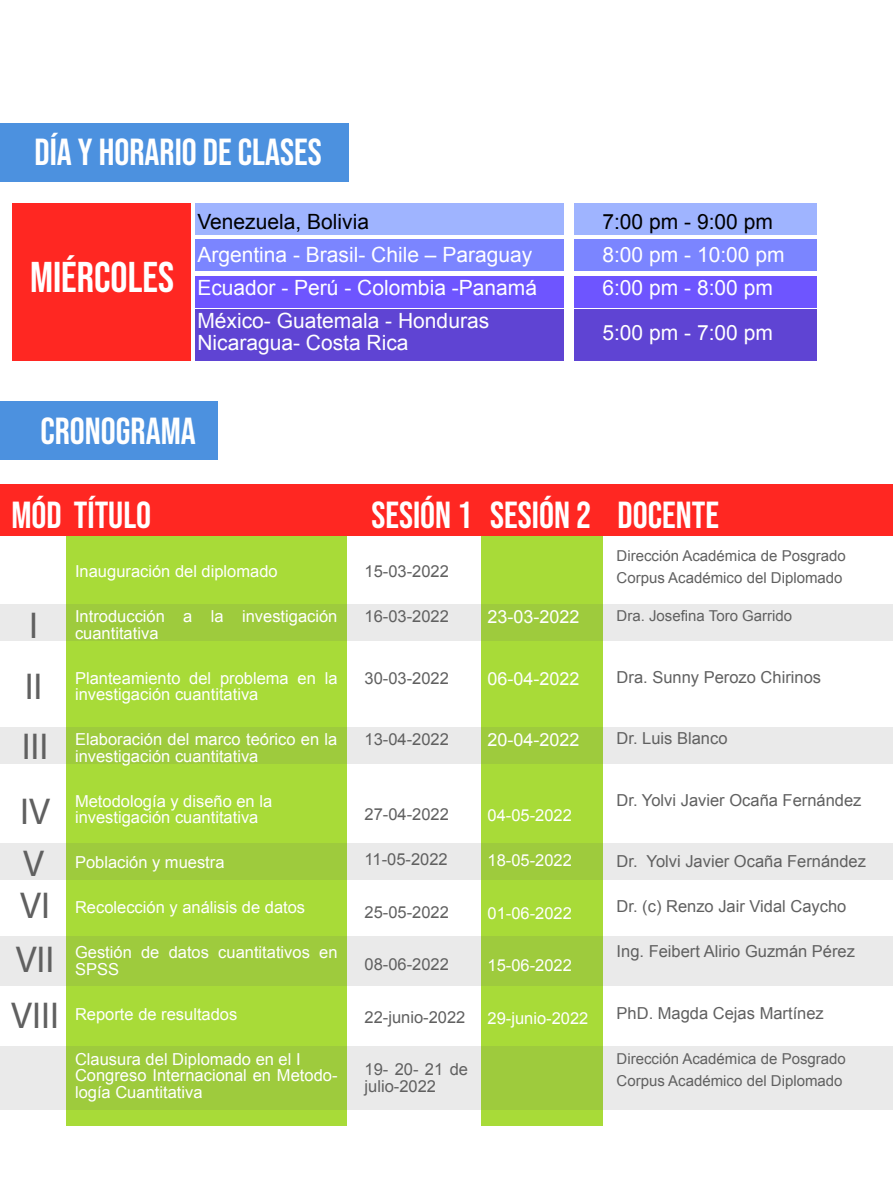
<style>
.page{position:relative;width:893px;height:1191px;background:#fff}
.page>*{position:absolute;margin:0;border:0;box-sizing:border-box;transform-origin:0 0}
.t1{font:42.75px "Bebas Neue";color:#fff}
.t2{font:37.5px "Bebas Neue";color:#fff}
.t3{font:37.5px/60.8px "Myriad Pro";color:#606060}
.t4{font:21px/33px "Arial";color:#fff}
.t5{font:21px "Arial";color:#000}
.t6{font:18px "Arial";color:#fff}
.t7{font:16.5px/16.5px "Arial";color:#fff}
.t8{font:16.5px/16.5px "Arial";color:#606060}
.t9{font:15px/22.5px "Arial";color:#606060}
</style>
<div class="page">
<div style="left:481px;top:485px;width:122px;height:640px;background:#a8db38"></div>
<div style="left:66px;top:485px;width:280px;height:640px;background:#a8db38"></div>
<svg style="left:0;top:605px;width:893px;height:36px;fill:#eaeaea"></svg>
<svg style="left:0;top:728px;width:893px;height:36px;fill:#eaeaea"></svg>
<svg style="left:0;top:843px;width:893px;height:36px;fill:#eaeaea"></svg>
<svg style="left:0;top:936px;width:893px;height:50px;fill:#eaeaea"></svg>
<svg style="left:0;top:1046px;width:893px;height:63px;fill:#eaeaea"></svg>
<div style="left:195px;top:203px;width:621px;height:31px;background:#9fb4ff"></div>
<div style="left:195px;top:239px;width:621px;height:31px;background:#7b85ff"></div>
<div style="left:195px;top:276px;width:621px;height:32px;background:#6e55ff"></div>
<div style="left:195px;top:309px;width:621px;height:51px;background:#5f44d3"></div>
<div style="left:12px;top:203px;width:178px;height:157px;background:#ff2722"></div>
<div style="left:0;top:485px;width:892px;height:51px;background:#ff2722"></div>
<div style="left:0;top:123px;width:348px;height:59px;background:#4c91df"></div>
<div style="left:0;top:401px;width:217px;height:58px;background:#4c91df"></div>
<div style="left:564px;top:194px;width:9px;height:172px;background:#fff"></div>
<h2 class="t2" style="left:34px;top:131px;width:289px">DÍA Y HORARIO DE CLASES</h2>
<h1 class="t1" style="left:30px;top:253px;width:145px">MIÉRCOLES</h1>
<p class="t5" style="left:197px;top:208px;width:173px">Venezuela, Bolivia</p>
<p class="t4" style="left:197px;top:238px;width:341px">Argentina - Brasil- Chile – Paraguay<br>Ecuador - Perú - Colombia -Panamá<br>México- Guatemala - Honduras</p>
<p class="t4" style="left:197px;top:327px;width:213px">Nicaragua- Costa Rica</p>
<h2 class="t2" style="left:40px;top:410px;width:157px">CRONOGRAMA</h2>
<p class="t5" style="left:602px;top:208px;width:172px">7:00 pm - 9:00 pm</p>
<p class="t4" style="left:602px;top:238px;width:184px">8:00 pm - 10:00 pm<br>6:00 pm - 8:00 pm</p>
<p class="t4" style="left:602px;top:316px;width:172px">5:00 pm - 7:00 pm</p>
<h2 class="t2" style="left:11px;top:493px;width:141px">MÓD TÍTULO</h2>
<h2 class="t2" style="left:371px;top:493px;width:349px">SESIÓN 1 SESIÓN 2 DOCENTE</h2>
<p class="t7" style="left:75px;top:563px;width:204px">Inauguración del diplomado</p>
<p class="t7" style="left:75px;top:608px;width:264px">Introducción a la investigación cuantitativa</p>
<p class="t7" style="left:75px;top:669px;width:264px">Planteamiento del problema en la investigación cuantitativa</p>
<p class="t7" style="left:75px;top:731px;width:264px">Elaboración del marco teórico en la investigación cuantitativa</p>
<p class="t7" style="left:75px;top:792px;width:199px">Metodología y diseño en la investigación cuantitativa</p>
<p class="t7" style="left:75px;top:854px;width:151px">Población y muestra</p>
<p class="t7" style="left:75px;top:899px;width:232px">Recolección y análisis de datos</p>
<p class="t7" style="left:75px;top:944px;width:264px">Gestión de datos cuantitativos en<br>SPSS</p>
<p class="t7" style="left:75px;top:1005px;width:164px">Reporte de resultados</p>
<p class="t7" style="left:75px;top:1050px;width:264px">Clausura del Diplomado en el I<br>Congreso Internacional en Metodo&shy;logía Cuantitativa</p>
<p class="t9" style="left:617px;top:544px;width:231px">Dirección Académica de Posgrado<br>Corpus Académico del Diplomado</p>
<p class="t9" style="left:617px;top:604px;width:177px">Dra. Josefina Toro Garrido</p>
<p class="t8" style="left:365px;top:563px;width:86px">15-03-2022</p>
<p class="t8" style="left:365px;top:608px;width:86px">16-03-2022</p>
<p class="t6" style="left:488px;top:605px;width:94px">23-03-2022</p>
<h2 class="t3" style="left:22px;top:594px;width:28px">I<br>II<br>III</h2>
<h2 class="t3" style="left:20px;top:784px;width:31px;line-height:52.5px">IV<br>V</h2>
<h2 class="t3" style="left:11px;top:877px;width:49px;line-height:54.8px">VI<br>VII<br>VIII</h2>
<p class="t8" style="left:617px;top:668px;width:206px">Dra. Sunny Perozo Chirinos</p>
<p class="t8" style="left:365px;top:669px;width:86px">30-03-2022</p>
<p class="t6" style="left:488px;top:666px;width:94px">06-04-2022</p>
<p class="t8" style="left:617px;top:730px;width:112px">Dr. Luis Blanco</p>
<p class="t8" style="left:365px;top:731px;width:86px">13-04-2022</p>
<p class="t6" style="left:488px;top:728px;width:94px">20-04-2022</p>
<p class="t8" style="left:617px;top:791px;width:246px">Dr. Yolvi Javier Ocaña Fernández</p>
<p class="t8" style="left:365px;top:806px;width:86px">27-04-2022</p>
<p class="t8" style="left:365px;top:851px;width:85px">11-05-2022</p>
<p class="t7" style="left:488px;top:807px;width:86px">04-05-2022</p>
<p class="t7" style="left:488px;top:852px;width:86px">18-05-2022</p>
<p class="t8" style="left:617px;top:853px;width:251px">Dr. Yolvi Javier Ocaña Fernández</p>
<p class="t8" style="left:617px;top:898px;width:231px">Dr. (c) Renzo Jair Vidal Caycho</p>
<p class="t8" style="left:617px;top:943px;width:240px">Ing. Feibert Alirio Guzmán Pérez</p>
<p class="t8" style="left:365px;top:903px;width:86px">25-05-2022</p>
<p class="t7" style="left:488px;top:905px;width:86px">01-06-2022</p>
<p class="t8" style="left:365px;top:956px;width:86px">08-06-2022</p>
<p class="t7" style="left:488px;top:957px;width:86px">15-06-2022</p>
<p class="t8" style="left:617px;top:1004px;width:209px">PhD. Magda Cejas Martínez</p>
<p class="t9" style="left:617px;top:1047px;width:231px">Dirección Académica de Posgrado<br>Corpus Académico del Diplomado</p>
<p class="t8" style="left:365px;top:1008px;width:102px">22-junio-2022</p>
<p class="t8" style="left:365px;top:1061px;width:105px">19- 20- 21 de julio-2022</p>
<p class="t7" style="left:488px;top:1010px;width:102px">29-junio-2022</p>
</div>
